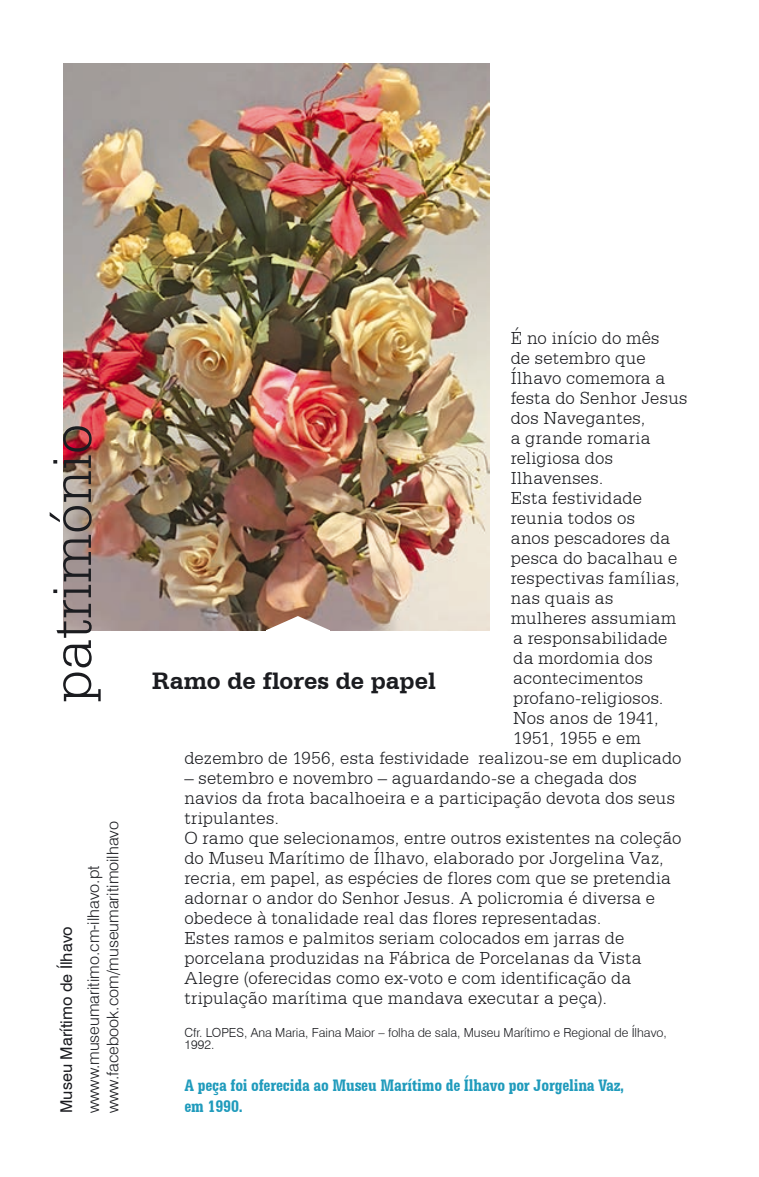
<style>
.page{position:relative;width:759px;height:1177px;background:#fff}
.page>*{position:absolute;margin:0;border:0;box-sizing:border-box;transform-origin:0 0}
.t1{font:300 60px "Serifa BT";color:#1b1c20}
.t2{font:700 25px "Serifa BT";color:#1b1c20}
.t3{font:300 18.75px/20px "Serifa BT";letter-spacing:.015em;color:#1b1c20}
.t4{font:700 condensed 17.5px/21px "Serifa BT";letter-spacing:-.01em;color:#209bbc}
.t5{font:300 16.25px/19.5px "Swiss 721 BT";color:#1b1c20}
.t6{font:16.25px "Swiss 721 BT";color:#1b1c20}
.t7{font:300 12.5px/12.5px "Swiss 721 BT";color:#1b1c20}
</style>
<div class="page">
<img style="left:64px;top:64px;width:425px;height:566px">
<svg style="left:266px;top:616px;width:64px;height:14px"></svg>
<h1 class="t1" style="left:36px;top:702px;width:280px;rotate:-90deg">património</h1>
<p class="t6" style="left:57px;top:1113px;width:188px;rotate:-90deg">Museu Marítimo de Ílhavo</p>
<p class="t5" style="left:83px;top:1113px;width:293px;rotate:-90deg">wwww.museumaritimo.cm-ilhavo.pt www.facebook.com/museumaritimoilhavo</p>
<p class="t3" style="left:510px;top:327px;width:150px">É no início do mês</p>
<p class="t3" style="left:510px;top:347px;width:136px">de setembro que</p>
<p class="t3" style="left:510px;top:367px;width:156px">Ílhavo comemora a</p>
<p class="t3" style="left:510px;top:387px;width:178px">festa do Senhor Jesus</p>
<p class="t3" style="left:510px;top:407px;width:136px">dos Navegantes,</p>
<p class="t3" style="left:510px;top:427px;width:141px">a grande romaria</p>
<p class="t3" style="left:510px;top:447px;width:104px">religiosa dos</p>
<p class="t3" style="left:510px;top:467px;width:94px">Ilhavenses.</p>
<p class="t3" style="left:510px;top:487px;width:133px">Esta festividade</p>
<p class="t3" style="left:510px;top:507px;width:126px">reunia todos os</p>
<p class="t3" style="left:510px;top:527px;width:161px">anos pescadores da</p>
<p class="t3" style="left:510px;top:547px;width:168px">pesca do bacalhau e</p>
<p class="t3" style="left:510px;top:567px;width:171px">respectivas famílias,</p>
<p class="t3" style="left:510px;top:587px;width:104px">nas quais as</p>
<p class="t3" style="left:510px;top:607px;width:167px">mulheres assumiam</p>
<p class="t3" style="left:513px;top:627px;width:156px">a responsabilidade</p>
<p class="t3" style="left:513px;top:647px;width:141px">da mordomia dos</p>
<p class="t3" style="left:513px;top:667px;width:131px">acontecimentos</p>
<p class="t3" style="left:513px;top:687px;width:152px">profano-religiosos.</p>
<p class="t3" style="left:513px;top:707px;width:147px">Nos anos de 1941,</p>
<p class="t3" style="left:513px;top:727px;width:129px">1951, 1955 e em</p>
<p class="t3" style="left:184px;top:747px;width:498px">dezembro de 1956, esta festividade realizou-se em duplicado</p>
<p class="t3" style="left:184px;top:767px;width:498px">– setembro e novembro – aguardando-se a chegada dos navios da frota bacalhoeira e a participação devota dos seus tripulantes.<br>O ramo que selecionamos, entre outros existentes na coleção do Museu Marítimo de Ílhavo, elaborado por Jorgelina Vaz, recria, em papel, as espécies de flores com que se pretendia adornar o andor do Senhor Jesus. A policromia é diversa e obedece à tonalidade real das flores representadas.<br>Estes ramos e palmitos seriam colocados em jarras de porcelana produzidas na Fábrica de Porcelanas da Vista Alegre (oferecidas como ex-voto e com identificação da tripulação marítima que mandava executar a peça).</p>
<p class="t7" style="left:184px;top:1025px;width:483px">Cfr. LOPES, Ana Maria, Faina Maior – folha de sala, Museu Marítimo e Regional de Ílhavo,<br>1992.</p>
<p class="t4" style="left:184px;top:1074px;width:441px">A peça foi oferecida ao Museu Marítimo de Ílhavo por Jorgelina Vaz, em 1990.</p>
<h2 class="t2" style="left:152px;top:664px;width:285px">Ramo de flores de papel</h2>
</div>
